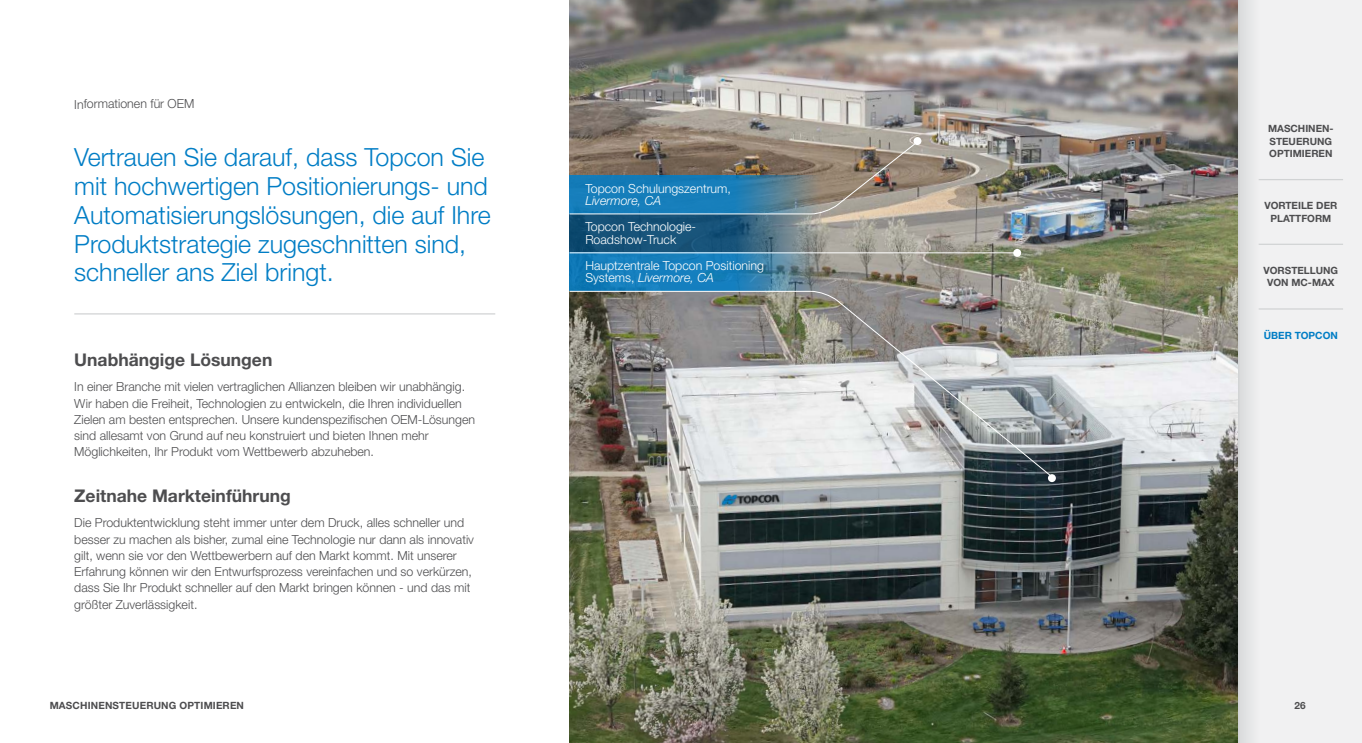
<style>
.page{position:relative;width:1362px;height:743px;background:#fff}
.page>*{position:absolute;margin:0;border:0;box-sizing:border-box;transform-origin:0 0}
.t1{font:300 25px/28.8px "Helvetica Neue LT Std";color:#007dc5}
.t2{font:700 17.5px "Helvetica Neue LT Std";color:#4d4d4f}
.t3{font:300 12.5px/16.2px "Helvetica Neue LT Std";color:#4d4d4f}
.t4{font:300 12.5px/12.5px "Helvetica Neue LT Std";color:#fff}
.t5{font:italic 300 12.5px "Helvetica Neue LT Std";color:#fff}
.t6{font:700 10px/12.5px "Helvetica Neue LT Std";color:#4d4d4f;text-align:center}
.t7{font:700 10px "Helvetica Neue LT Std";color:#007dc5}
.s1{font-style:italic}
</style>
<div class="page">
<img style="left:569px;top:0;width:669px;height:742px">
<hr style="left:74px;top:313px;width:421px;height:1px;background:#d1d3d4">
<svg style="left:569px;top:214px;width:257px;height:38px;background:#32617e"></svg>
<svg style="left:569px;top:253px;width:257px;height:38px;background:#2d81b1"></svg>
<svg style="left:569px;top:142px;width:348px;height:72px;background:#697f87"></svg>
<hr style="left:569px;top:252px;width:446px;height:1px;background:#fff">
<img style="left:569px;top:291px;width:483px;height:186px">
<div style="left:913px;top:137px;width:8px;height:8px;background:#fff;border-radius:50%"></div>
<div style="left:1013px;top:249px;width:8px;height:8px;background:#fff;border-radius:50%"></div>
<div style="left:1047px;top:474px;width:8px;height:8px;background:#fff;border-radius:50%"></div>
<div style="left:1238px;top:0;width:123px;height:742px;background:#f1f1f2"></div>
<div style="left:1238px;top:0;width:24px;height:742px;background:#e6e7e8"></div>
<hr style="left:1238px;top:0;width:1px;height:742px;background:#d1d3d4">
<hr style="left:1258px;top:179px;width:84px;height:1px;background:#d1d3d4">
<hr style="left:1258px;top:244px;width:84px;height:1px;background:#d1d3d4">
<hr style="left:1258px;top:308px;width:84px;height:1px;background:#d1d3d4">
<p class="t3" style="left:74px;top:95px;width:122px">Informationen für OEM</p>
<h1 class="t1" style="left:74px;top:142px;width:418px">Vertrauen Sie darauf, dass Topcon Sie mit hochwertigen Positionierungs- und Automatisierungslösungen, die auf Ihre Produktstrategie zugeschnitten sind, schneller ans Ziel bringt.</h1>
<h2 class="t2" style="left:74px;top:349px;width:200px">Unabhängige Lösungen</h2>
<p class="t3" style="left:74px;top:378px;width:402px">In einer Branche mit vielen vertraglichen Allianzen bleiben wir unabhängig.<br>Wir haben die Freiheit, Technologien zu entwickeln, die Ihren individuellen Zielen am besten entsprechen. Unsere kundenspezifischen OEM-Lösungen sind allesamt von Grund auf neu konstruiert und bieten Ihnen mehr Möglichkeiten, Ihr Produkt vom Wettbewerb abzuheben.</p>
<h2 class="t2" style="left:74px;top:485px;width:218px">Zeitnahe Markteinführung</h2>
<p class="t3" style="left:74px;top:514px;width:401px">Die Produktentwicklung steht immer unter dem Druck, alles schneller und besser zu machen als bisher, zumal eine Technologie nur dann als innovativ gilt, wenn sie vor den Wettbewerbern auf den Markt kommt. Mit unserer Erfahrung können wir den Entwurfsprozess vereinfachen und so verkürzen, dass Sie Ihr Produkt schneller auf den Markt bringen können - und das mit größter Zuverlässigkeit.</p>
<p class="t4" style="left:585px;top:182px;width:147px">Topcon Schulungszentrum,</p>
<p class="t5" style="left:585px;top:193px;width:77px">Livermore, CA</p>
<p class="t4" style="left:585px;top:220px;width:112px">Topcon Technologie-<br>Roadshow-Truck</p>
<p class="t4" style="left:585px;top:259px;width:180px">Hauptzentrale Topcon Positioning<br>Systems, <span class="s1">Livermore, CA</span></p>
<p class="t6" style="left:1267px;top:122px;width:67px;text-align:left">MASCHINEN-<br>STEUERUNG<br>OPTIMIEREN</p>
<p class="t6" style="left:1264px;top:199px;width:74px">VORTEILE DER<br>PLATTFORM</p>
<p class="t6" style="left:1263px;top:264px;width:76px">VORSTELLUNG<br>VON MC-MAX</p>
<p class="t7" style="left:1263px;top:329px;width:76px">ÜBER TOPCON</p>
<p class="t6" style="left:50px;top:699px;width:196px">MASCHINENSTEUERUNG OPTIMIEREN</p>
<p class="t6" style="left:1294px;top:699px;width:13px">26</p>
</div>
